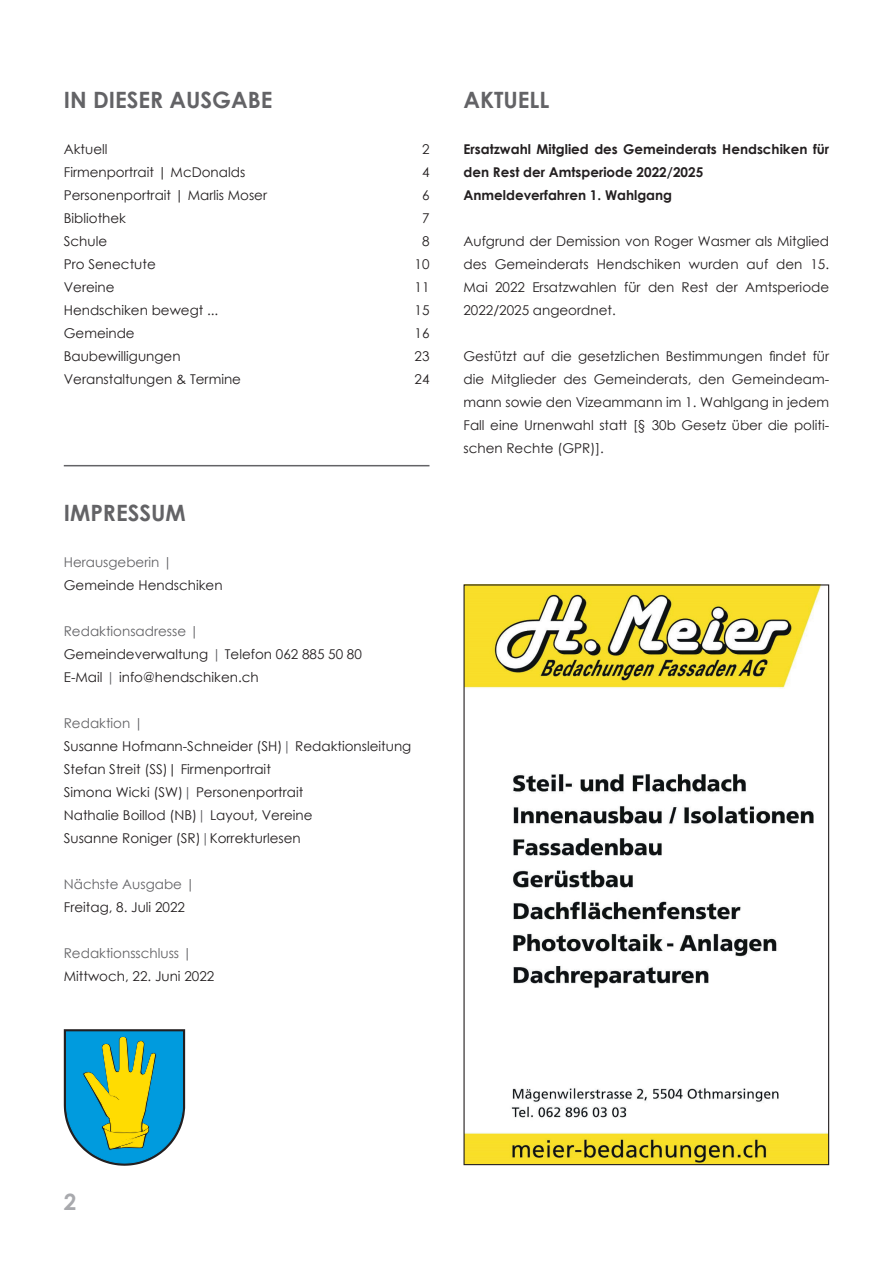
<style>
.page{position:relative;width:893px;height:1263px;background:#fff}
.page>*{position:absolute;margin:0;border:0;box-sizing:border-box;transform-origin:0 0}
.t1{font:700 22.5px "Century Gothic";color:#636366}
.t2{font:700 22.5px "Century Gothic";color:#a8a9ad}
.t3{font:13.5px/23px "Century Gothic";color:#231f20}
.t4{font:700 13.5px/23px "Century Gothic";color:#231f20}
.t5{font:13.5px "Century Gothic";color:#636366}
.s1{color:#636366}
</style>
<div class="page">
<hr style="left:64px;top:465px;width:365px;height:1px;background:#636366">
<img style="left:465px;top:586px;width:362px;height:577px">
<svg style="left:64px;top:1029px;width:121px;height:137px;background:#59aa9b"></svg>
<h1 class="t1" style="left:64px;top:83px;width:210px">IN DIESER AUSGABE</h1>
<p class="t3" style="left:64px;top:137px;width:45px">Aktuell</p>
<p class="t3" style="left:422px;top:137px;width:9px">2</p>
<p class="t3" style="left:64px;top:160px;width:183px">Firmenportrait | McDonalds</p>
<p class="t3" style="left:422px;top:160px;width:9px">4</p>
<p class="t3" style="left:64px;top:183px;width:205px">Personenportrait | Marlis Moser</p>
<p class="t3" style="left:422px;top:183px;width:9px">6</p>
<p class="t3" style="left:64px;top:206px;width:64px">Bibliothek</p>
<p class="t3" style="left:422px;top:206px;width:9px">7</p>
<p class="t3" style="left:64px;top:229px;width:45px">Schule</p>
<p class="t3" style="left:422px;top:229px;width:9px">8</p>
<p class="t3" style="left:64px;top:252px;width:94px">Pro Senectute</p>
<p class="t3" style="left:414px;top:252px;width:16px">10</p>
<p class="t3" style="left:64px;top:275px;width:52px">Vereine</p>
<p class="t3" style="left:414px;top:275px;width:16px">11</p>
<p class="t3" style="left:64px;top:298px;width:156px">Hendschiken bewegt ...</p>
<p class="t3" style="left:414px;top:298px;width:16px">15</p>
<p class="t3" style="left:64px;top:321px;width:72px">Gemeinde</p>
<p class="t3" style="left:414px;top:321px;width:16px">16</p>
<p class="t3" style="left:64px;top:344px;width:118px">Baubewilligungen</p>
<p class="t3" style="left:414px;top:344px;width:16px">23</p>
<p class="t3" style="left:64px;top:367px;width:179px">Veranstaltungen &amp; Termine</p>
<p class="t3" style="left:414px;top:367px;width:16px">24</p>
<h1 class="t1" style="left:64px;top:496px;width:123px">IMPRESSUM</h1>
<p class="t5" style="left:64px;top:553px;width:110px">Herausgeberin |</p>
<p class="t3" style="left:64px;top:574px;width:160px">Gemeinde Hendschiken</p>
<p class="t3" style="left:64px;top:620px;width:300px"><span class="s1">Redaktionsadresse |<br></span>Gemeindeverwaltung <span class="s1">|</span> Telefon 062 885 50 80<br>E-Mail <span class="s1">|</span> info@hendschiken.ch</p>
<p class="t3" style="left:64px;top:711px;width:349px"><span class="s1">Redaktion |<br></span>Susanne Hofmann-Schneider (SH)<span class="s1">|</span> Redaktionsleitung Stefan Streit (SS)| Firmenportrait<br>Simona Wicki (SW)<span class="s1">|</span> Personenportrait<br>Nathalie Boillod (NB)<span class="s1">|</span> Layout, Vereine<br>Susanne Roniger (SR)<span class="s1">|</span>Korrekturlesen</p>
<p class="t5" style="left:64px;top:874px;width:133px">Nächste Ausgabe |</p>
<p class="t3" style="left:64px;top:895px;width:123px">Freitag, 8. Juli 2022</p>
<p class="t5" style="left:64px;top:943px;width:130px">Redaktionsschluss |</p>
<p class="t3" style="left:64px;top:964px;width:152px">Mittwoch, 22. Juni 2022</p>
<h1 class="t1" style="left:463px;top:83px;width:87px">AKTUELL</h1>
<p class="t4" style="left:463px;top:137px;width:367px">Ersatzwahl Mitglied des Gemeinderats Hendschiken für den Rest der Amtsperiode 2022/2025<br>Anmeldeverfahren 1. Wahlgang</p>
<p class="t3" style="left:463px;top:229px;width:367px;text-align:justify">Aufgrund der Demission von Roger Wasmer als Mitglied des Gemeinderats Hendschiken wurden auf den 15.<br>Mai 2022 Ersatzwahlen für den Rest der Amtsperiode 2022/2025 angeordnet.</p>
<p class="t3" style="left:463px;top:344px;width:367px;text-align:justify">Gestützt auf die gesetzlichen Bestimmungen findet für die Mitglieder des Gemeinderats, den Gemeindeam&shy;mann sowie den Vizeammann im 1. Wahlgang in jedem Fall eine Urnenwahl statt [§ 30b Gesetz über die politi&shy;schen Rechte (GPR)].</p>
<h1 class="t2" style="left:64px;top:1185px;width:14px">2</h1>
</div>
